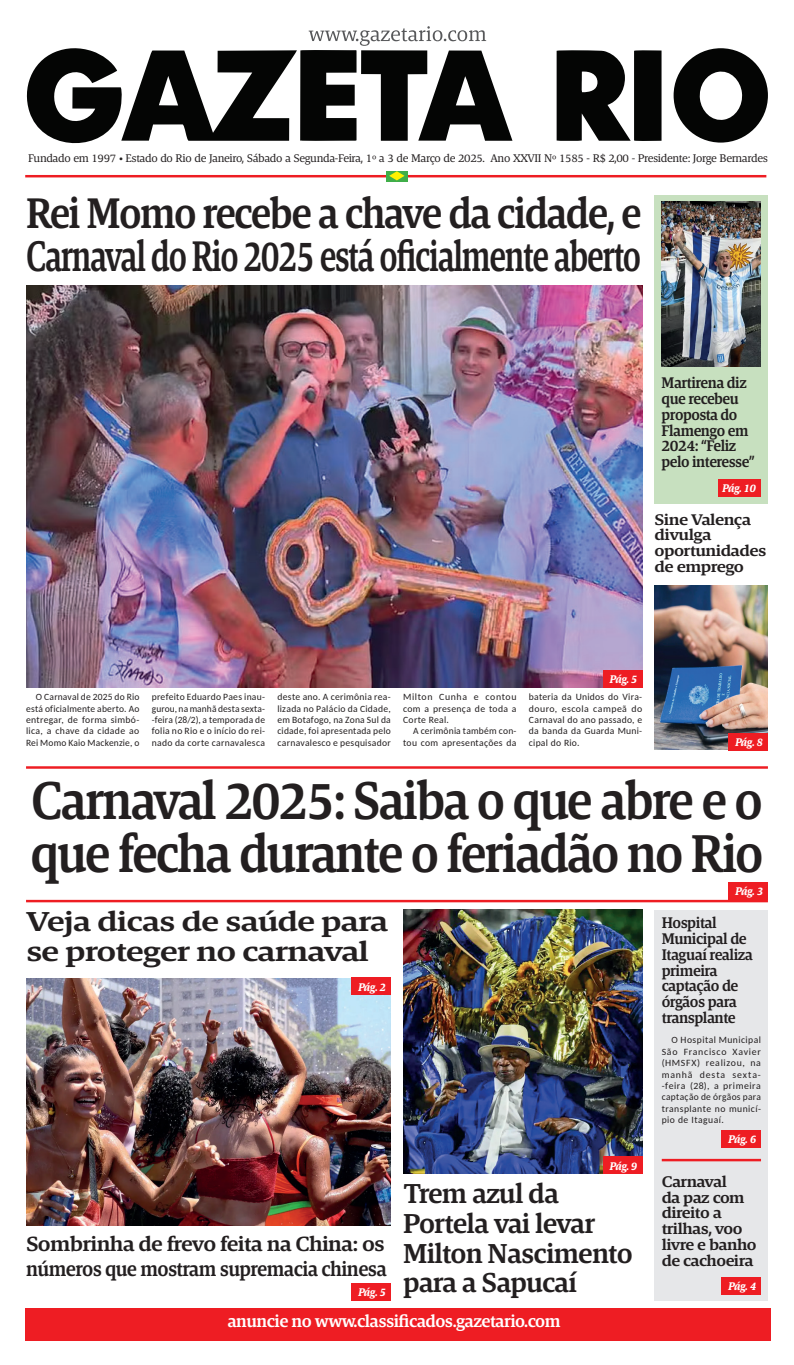
<style>
.page{position:relative;width:794px;height:1365px;background:#fff}
.page>*{position:absolute;margin:0;border:0;box-sizing:border-box;transform-origin:0 0}
.t1{font:600 54.34px/52.5px "Askan";letter-spacing:-.045em;color:#231f20;scale:.91 1}
.t2{font:600 43.75px/43.8px "Askan";letter-spacing:-.045em;color:#231f20;scale:.9 1}
.t3{font:600 28px/29.8px "Askan";letter-spacing:-.03em;color:#231f20}
.t4{font:600 28px/29.8px "Askan";letter-spacing:-.03em;color:#231f20;scale:1.24 1}
.t5{font:600 21px/25.2px "Askan";letter-spacing:-.03em;color:#231f20;scale:1.07 1}
.t6{font:600 17.5px "Askan";letter-spacing:-.03em;color:#fff}
.t7{font:600 15.75px/15.8px "Askan";letter-spacing:-.03em;color:#231f20;scale:.96 1}
.t8{font:600 15.75px/15.8px "Askan";letter-spacing:-.03em;color:#231f20;scale:.94 1}
.t9{font:600 15.75px/15.8px "Askan";letter-spacing:-.03em;color:#231f20;scale:1.08 1}
.t10{font:600 15.75px/15.8px "Askan";letter-spacing:-.03em;color:#231f20;scale:1.12 1}
.t11{font:11.38px "Askan";letter-spacing:-.03em;color:#231f20}
.t12{font:italic 700 11.38px "Askan";letter-spacing:-.03em;color:#fff;scale:.92 1}
.t13{font:9.62px/11.4px "Carlito";letter-spacing:.03em;color:#231f20;text-align:justify}
</style>
<div class="page">
<div style="left:25px;top:1307px;width:745px;height:33px;background:#ee1d23"></div>
<hr style="left:25px;top:175px;width:363px;height:2px;background:#ee1d23">
<hr style="left:407px;top:175px;width:359px;height:2px;background:#ee1d23">
<div style="left:386px;top:171px;width:21px;height:10px;background:#40ae49"></div>
<svg style="left:389px;top:171px;width:15px;height:9px"></svg>
<svg style="left:26px;top:48px;width:742px;height:96px;fill:#040504"></svg>
<svg style="left:309px;top:26px;width:177px;height:20px"></svg>
<hr style="left:26px;top:899px;width:742px;height:3px;background:#ee1d23">
<hr style="left:26px;top:766px;width:742px;height:2px;background:#ee1d23">
<img style="left:26px;top:285px;width:616px;height:402px">
<div style="left:603px;top:670px;width:39px;height:17px;background:#ee1d23"></div>
<div style="left:729px;top:882px;width:39px;height:17px;background:#ee1d23"></div>
<div style="left:654px;top:195px;width:113px;height:309px;background:#c7e0bf"></div>
<div style="left:718px;top:479px;width:43px;height:17px;background:#ee1d23"></div>
<img style="left:26px;top:977px;width:365px;height:247px">
<img style="left:403px;top:909px;width:239px;height:264px">
<div style="left:352px;top:977px;width:39px;height:18px;background:#ee1d23"></div>
<div style="left:603px;top:1156px;width:39px;height:17px;background:#ee1d23"></div>
<div style="left:654px;top:909px;width:114px;height:390px;background:#e6e7e9"></div>
<div style="left:722px;top:1130px;width:39px;height:17px;background:#ee1d23"></div>
<div style="left:722px;top:1276px;width:39px;height:17px;background:#ee1d23"></div>
<div style="left:352px;top:1282px;width:39px;height:17px;background:#ee1d23"></div>
<hr style="left:662px;top:1158px;width:99px;height:3px;background:#ee1d23">
<img style="left:661px;top:201px;width:100px;height:165px">
<img style="left:654px;top:585px;width:113px;height:164px">
<div style="left:728px;top:732px;width:39px;height:18px;background:#ee1d23"></div>
<p class="t11" style="left:28px;top:151px;width:741px">Fundado em 1997 • Estado do Rio de Janeiro, Sábado a Segunda-Feira, 1º a 3 de Março de 2025. Ano XXVII Nº 1585 - R$ 2,00 - Presidente: Jorge Bernardes</p>
<h2 class="t2" style="left:26px;top:191px;width:685px">Rei Momo recebe a chave da cidade, e<br>Carnaval do Rio 2025 está oficialmente aberto</h2>
<h3 class="t8" style="left:661px;top:375px;width:101px">Martirena diz que recebeu proposta do<br>Flamengo em<br>2024: “Feliz pelo interesse”</h3>
<p class="t12" style="left:722px;top:480px;width:38px">Pág. 10</p>
<h3 class="t10" style="left:654px;top:511px;width:101px">Sine Valença divulga oportunidades de emprego</h3>
<p class="t13" style="left:26px;top:690px;width:115px;text-indent:10px">O Carnaval de 2025 do Rio está oficialmente aberto. Ao entregar, de forma simbó&shy;lica, a chave da cidade ao Rei Momo Kaio Mackenzie, o</p>
<p class="t13" style="left:152px;top:690px;width:115px">prefeito Eduardo Paes inau&shy;gurou, na manhã desta sexta--feira (28/2), a temporada de folia no Rio e o início do rei&shy;nado da corte carnavalesca</p>
<p class="t13" style="left:277px;top:690px;width:115px">deste ano. A cerimônia rea&shy;lizada no Palácio da Cidade, em Botafogo, na Zona Sul da cidade, foi apresentada pelo carnavalesco e pesquisador</p>
<p class="t13" style="left:403px;top:690px;width:115px">Milton Cunha e contou com a presença de toda a Corte Real.</p>
<p class="t13" style="left:403px;top:725px;width:115px;text-align:right">A cerimônia também con&shy;tou com apresentações da</p>
<p class="t12" style="left:609px;top:672px;width:32px">Pág. 5</p>
<p class="t13" style="left:529px;top:690px;width:115px">bateria da Unidos do Vira&shy;douro, escola campeã do Carnaval do ano passado, e da banda da Guarda Muni&shy;cipal do Rio.</p>
<p class="t12" style="left:735px;top:734px;width:32px">Pág. 8</p>
<h1 class="t1" style="left:30px;top:774px;width:807px">Carnaval 2025: Saiba o que abre e o que fecha durante o feriadão no Rio</h1>
<h3 class="t4" style="left:26px;top:906px;width:293px">Veja dicas de saúde para se proteger no carnaval</h3>
<p class="t12" style="left:358px;top:979px;width:32px">Pág. 2</p>
<h3 class="t5" style="left:26px;top:1231px;width:339px">Sombrinha de frevo feita na China: os números que mostram supremacia chinesa</h3>
<p class="t12" style="left:358px;top:1284px;width:32px">Pág. 5</p>
<p class="t12" style="left:609px;top:1158px;width:32px">Pág. 9</p>
<h3 class="t3" style="left:403px;top:1178px;width:231px">Trem azul da<br>Portela vai levar<br>Milton Nascimento para a Sapucaí</h3>
<h3 class="t6" style="left:227px;top:1310px;width:335px">anuncie no www.classificados.gazetario.com</h3>
<p class="t12" style="left:735px;top:884px;width:32px">Pág. 3</p>
<h3 class="t7" style="left:661px;top:915px;width:97px">Hospital<br>Municipal de<br>Itaguaí realiza primeira captação de órgãos para transplante</h3>
<p class="t13" style="left:661px;top:1033px;width:101px;text-indent:10px">O Hospital Municipal São Francisco Xavier (HMSFX) realizou, na manhã desta sexta--feira (28), a primeira captação de órgãos para transplante no municí&shy;pio de Itaguaí.</p>
<p class="t12" style="left:728px;top:1132px;width:32px">Pág. 6</p>
<h3 class="t9" style="left:661px;top:1173px;width:89px">Carnaval<br>da paz com direito a trilhas, voo livre e banho de cachoeira</h3>
<p class="t12" style="left:728px;top:1278px;width:32px">Pág. 4</p>
</div>
